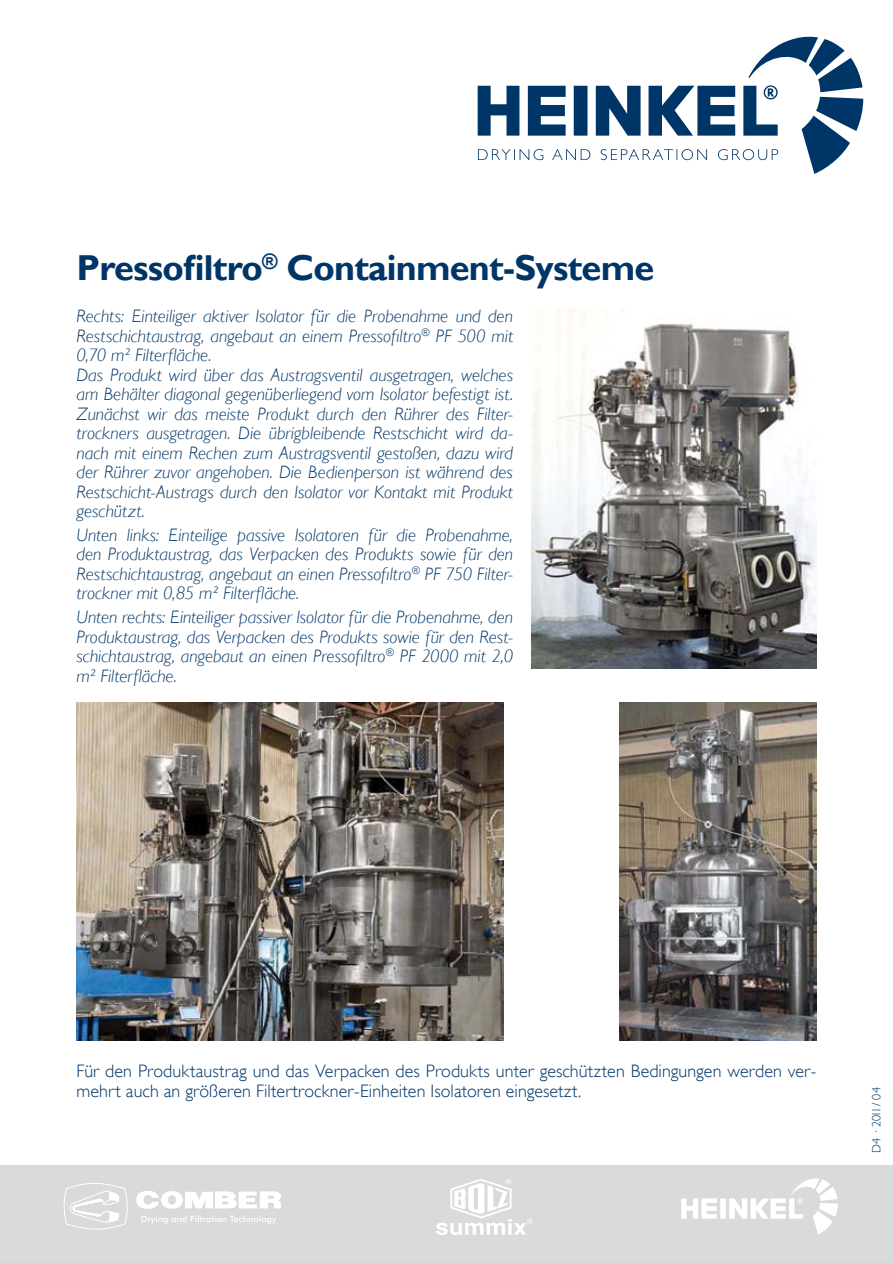
<style>
.page{position:relative;width:893px;height:1263px;background:#fff}
.page>*{position:absolute;margin:0;border:0;box-sizing:border-box;transform-origin:0 0}
.t1{font:700 36px "Gill Sans";letter-spacing:-.02em;color:#003567}
.t2{font:italic 300 18px/19.5px "Gill Sans";color:#003567;text-align:justify}
.t3{font:300 18px/19.5px "Gill Sans";letter-spacing:.005em;color:#003567}
.t4{font:300 12px "Gill Sans";letter-spacing:.01em;color:#003567}
</style>
<div class="page">
<div style="left:0;top:1165px;width:893px;height:98px;background:#d9dadb"></div>
<svg style="left:436px;top:1179px;width:97px;height:56px"></svg>
<svg style="left:681px;top:1178px;width:157px;height:56px"></svg>
<svg style="left:142px;top:1215px;width:134px;height:9px"></svg>
<svg style="left:136px;top:1191px;width:145px;height:18px"></svg>
<svg style="left:64px;top:1183px;width:63px;height:47px"></svg>
<svg style="left:478px;top:36px;width:385px;height:138px"></svg>
<img style="left:531px;top:308px;width:285px;height:360px">
<img style="left:77px;top:702px;width:427px;height:339px">
<img style="left:620px;top:702px;width:196px;height:339px">
<h1 class="t1" style="left:77px;top:246px;width:579px">Pressofiltro<sup>®</sup> Containment-Systeme</h1>
<p class="t2" style="left:77px;top:306px;width:438px;text-align:left">Rechts: Einteiliger aktiver Isolator für die Probenahme und den Restschichtaustrag, angebaut an einem Pressofiltro<sup>®</sup> PF 500 mit 0,70 m² Filterfläche.<br>Das Produkt wird über das Austragsventil ausgetragen, welches am Behälter diagonal gegenüberliegend vom Isolator befestigt ist.<br>Zunächst wir das meiste Produkt durch den Rührer des Filter&shy;trockners ausgetragen. Die übrigbleibende Restschicht wird da&shy;nach mit einem Rechen zum Austragsventil gestoßen, dazu wird der Rührer zuvor angehoben. Die Bedienperson ist während des Restschicht-Austrags durch den Isolator vor Kontakt mit Produkt geschützt.</p>
<p class="t2" style="left:77px;top:525px;width:438px">Unten links: Einteilige passive Isolatoren für die Probenahme, den Produktaustrag, das Verpacken des Produkts sowie für den Restschichtaustrag, angebaut an einen Pressofiltro<sup>®</sup> PF 750 Filter&shy;trockner mit 0,85 m² Filterfläche.</p>
<p class="t2" style="left:77px;top:607px;width:438px">Unten rechts: Einteiliger passiver Isolator für die Probenahme, den Produktaustrag, das Verpacken des Produkts sowie für den Rest&shy;schichtaustrag, angebaut an einen Pressofiltro<sup>®</sup> PF 2000 mit 2,0 m² Filterfläche.</p>
<p class="t3" style="left:77px;top:1061px;width:741px">Für den Produktaustrag und das Verpacken des Produkts unter geschützten Bedingungen werden ver&shy;mehrt auch an größeren Filtertrockner-Einheiten Isolatoren eingesetzt.</p>
<p class="t4" style="left:869px;top:1153px;width:68px;rotate:-90deg">D4 · 2011 / 04</p>
</div>
